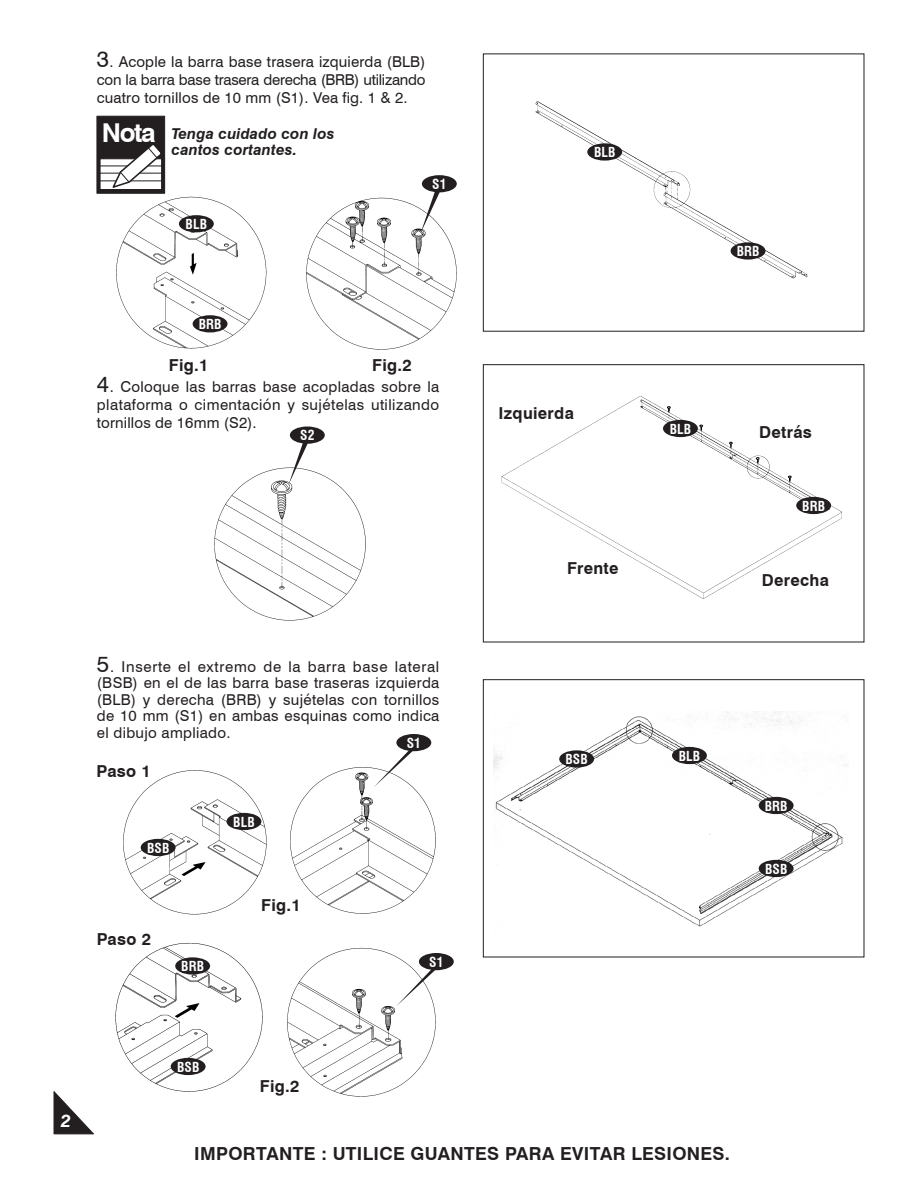
<style>
.page{position:relative;width:918px;height:1188px;background:#fff}
.page>*{position:absolute;margin:0;border:0;box-sizing:border-box;transform-origin:0 0}
.t1{font:700 25.95px "Swis 721 BT";color:#fff}
.t2{font:700 18px "Swis 721 BT";letter-spacing:.02em;color:#231f20}
.t3{font:italic 700 18px "Swis 721 BT";color:#fff}
.t4{font:700 16.5px "Swis 721 BT";letter-spacing:.02em;color:#231f20}
.t5{font:15px/18px "Swis 721 BT";letter-spacing:.02em;color:#231f20;text-align:justify}
.t6{font:italic 700 15px/16px "Swis 721 BT";letter-spacing:.01em;color:#231f20}
.t7{font:700 13.5px "Swis 721 Cn BT";letter-spacing:.01em;color:#fff}
.s1{font-size:22.5px}
</style>
<div class="page">
<svg style="left:54px;top:1091px;width:40px;height:43px"></svg>
<img style="left:116px;top:196px;width:151px;height:153px">
<img style="left:306px;top:197px;width:151px;height:153px">
<img style="left:214px;top:467px;width:152px;height:154px">
<img style="left:501px;top:396px;width:341px;height:203px">
<img style="left:123px;top:770px;width:144px;height:145px">
<img style="left:290px;top:767px;width:146px;height:147px">
<img style="left:115px;top:942px;width:148px;height:150px">
<img style="left:287px;top:947px;width:152px;height:150px">
<img style="left:494px;top:711px;width:353px;height:216px">
<div style="left:483px;top:364px;width:381px;height:278px;border:1px solid #231f20"></div>
<img style="left:535px;top:101px;width:273px;height:178px">
<div style="left:483px;top:679px;width:381px;height:278px;border:1px solid #231f20"></div>
<div style="left:179px;top:215px;width:35px;height:17px;background:#231f20;border-radius:50%"></div>
<div style="left:193px;top:315px;width:35px;height:17px;background:#231f20;border-radius:50%"></div>
<div style="left:422px;top:175px;width:35px;height:17px;background:#231f20;border-radius:50%"></div>
<svg style="left:420px;top:190px;width:21px;height:44px"></svg>
<div style="left:587px;top:143px;width:35px;height:18px;background:#231f20;border-radius:50%"></div>
<div style="left:731px;top:242px;width:35px;height:18px;background:#231f20;border-radius:50%"></div>
<div style="left:290px;top:427px;width:35px;height:17px;background:#231f20;border-radius:50%"></div>
<svg style="left:288px;top:441px;width:21px;height:44px"></svg>
<div style="left:663px;top:420px;width:35px;height:17px;background:#231f20;border-radius:50%"></div>
<div style="left:796px;top:497px;width:35px;height:17px;background:#231f20;border-radius:50%"></div>
<div style="left:672px;top:747px;width:35px;height:17px;background:#231f20;border-radius:50%"></div>
<div style="left:759px;top:797px;width:35px;height:17px;background:#231f20;border-radius:50%"></div>
<div style="left:759px;top:860px;width:35px;height:17px;background:#231f20;border-radius:50%"></div>
<div style="left:559px;top:750px;width:35px;height:18px;background:#231f20;border-radius:50%"></div>
<div style="left:141px;top:839px;width:35px;height:17px;background:#231f20;border-radius:50%"></div>
<div style="left:227px;top:813px;width:34px;height:17px;background:#231f20;border-radius:50%"></div>
<div style="left:175px;top:957px;width:35px;height:18px;background:#231f20;border-radius:50%"></div>
<div style="left:171px;top:1058px;width:35px;height:17px;background:#231f20;border-radius:50%"></div>
<div style="left:396px;top:734px;width:35px;height:17px;background:#231f20;border-radius:50%"></div>
<svg style="left:374px;top:749px;width:41px;height:39px"></svg>
<div style="left:419px;top:953px;width:35px;height:17px;background:#231f20;border-radius:50%"></div>
<svg style="left:396px;top:968px;width:42px;height:39px"></svg>
<div style="left:97px;top:116px;width:68px;height:77px;background:#231f20;border:1px solid #231f20"></div>
<div style="left:100px;top:159px;width:62px;height:31px;background:#fff"></div>
<hr style="left:100px;top:173px;width:63px;height:1px;background:#231f20">
<hr style="left:100px;top:181px;width:63px;height:1px;background:#231f20">
<hr style="left:99px;top:189px;width:62px;height:1px;background:#231f20">
<hr style="left:100px;top:166px;width:62px;height:1px;background:#231f20">
<svg style="left:112px;top:145px;width:50px;height:44px"></svg>
<p class="t5" style="left:97px;top:55px;width:330px"><span class="s1">3</span>. Acople la barra base trasera izquierda (BLB) con la barra base trasera derecha (BRB) utilizando cuatro tornillos de 10 mm (S1). Vea fig. 1 &amp; 2.</p>
<h1 class="t1" style="left:102px;top:124px;width:56px">Nota</h1>
<p class="t6" style="left:172px;top:127px;width:164px">Tenga cuidado con los cantos cortantes.</p>
<p class="t7" style="left:186px;top:219px;width:23px">BLB</p>
<p class="t7" style="left:432px;top:179px;width:16px">S1</p>
<p class="t7" style="left:199px;top:319px;width:24px">BRB</p>
<p class="t4" style="left:169px;top:359px;width:41px">Fig.1</p>
<p class="t4" style="left:372px;top:359px;width:41px">Fig.2</p>
<p class="t5" style="left:97px;top:379px;width:344px"><span class="s1">4</span>. Coloque las barras base acopladas sobre la plataforma o cimentación y sujételas utilizando tornillos de 16mm (S2).</p>
<p class="t7" style="left:300px;top:430px;width:16px">S2</p>
<p class="t5" style="left:97px;top:660px;width:344px;line-height:16.5px"><span class="s1">5</span>. Inserte el extremo de la barra base lateral (BSB) en el de las barra base traseras izquierda (BLB) y derecha (BRB) y sujételas con tornillos de 10 mm (S1) en ambas esquinas como indica el dibujo ampliado.</p>
<p class="t7" style="left:407px;top:738px;width:16px">S1</p>
<p class="t4" style="left:96px;top:765px;width:56px">Paso 1</p>
<p class="t7" style="left:147px;top:842px;width:24px">BSB</p>
<p class="t4" style="left:97px;top:933px;width:56px">Paso 2</p>
<p class="t7" style="left:181px;top:961px;width:24px">BRB</p>
<p class="t7" style="left:233px;top:816px;width:23px">BLB</p>
<p class="t4" style="left:261px;top:899px;width:41px">Fig.1</p>
<p class="t7" style="left:429px;top:957px;width:16px">S1</p>
<p class="t7" style="left:594px;top:147px;width:23px">BLB</p>
<p class="t7" style="left:737px;top:246px;width:24px">BRB</p>
<p class="t4" style="left:499px;top:407px;width:77px">Izquierda</p>
<p class="t4" style="left:567px;top:562px;width:53px">Frente</p>
<p class="t7" style="left:670px;top:423px;width:23px">BLB</p>
<p class="t4" style="left:759px;top:426px;width:54px">Detrás</p>
<p class="t7" style="left:802px;top:500px;width:24px">BRB</p>
<p class="t4" style="left:762px;top:574px;width:69px">Derecha</p>
<p class="t7" style="left:566px;top:754px;width:24px">BSB</p>
<p class="t7" style="left:679px;top:750px;width:23px">BLB</p>
<p class="t7" style="left:765px;top:800px;width:24px">BRB</p>
<p class="t7" style="left:765px;top:863px;width:24px">BSB</p>
<p class="t3" style="left:61px;top:1114px;width:12px">2</p>
<p class="t7" style="left:177px;top:1061px;width:24px">BSB</p>
<p class="t4" style="left:260px;top:1080px;width:41px">Fig.2</p>
<p class="t2" style="left:194px;top:1147px;width:537px">IMPORTANTE : UTILICE GUANTES PARA EVITAR LESIONES.</p>
</div>
